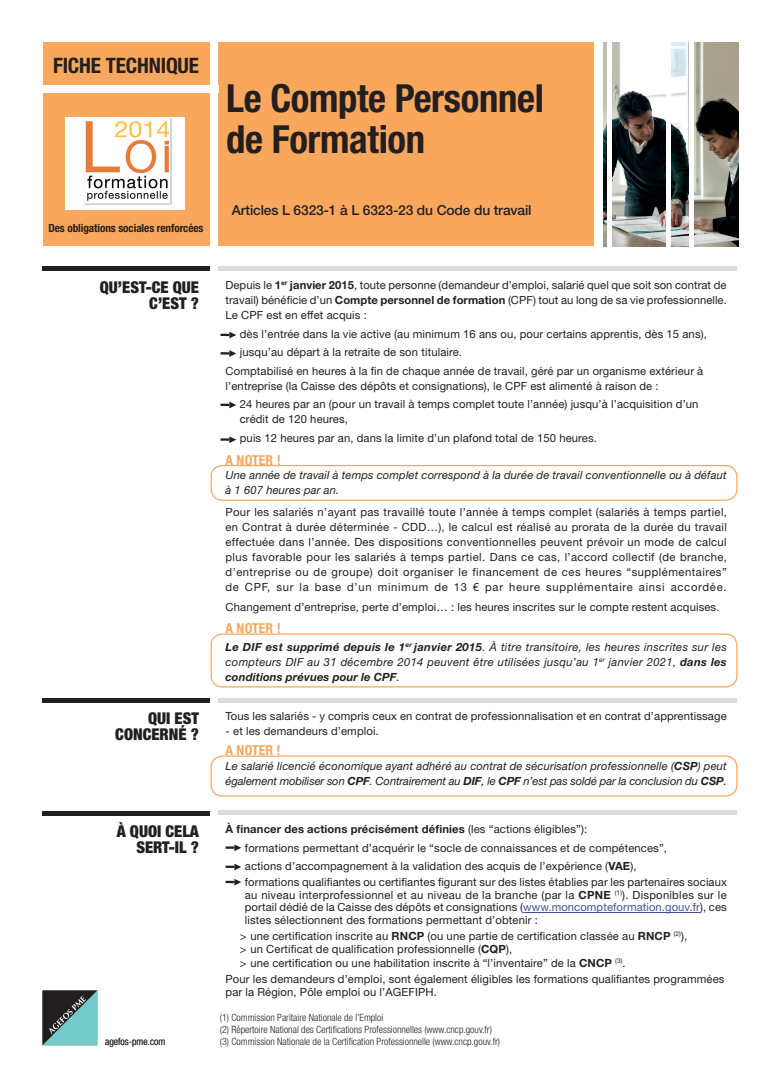
<style>
.page{position:relative;width:780px;height:1088px;background:#fff}
.page>*{position:absolute;margin:0;border:0;box-sizing:border-box;transform-origin:0 0}
.t1{font:700 condensed 38.75px/41.2px "Helvetica Neue LT Std";letter-spacing:-.01em;color:#231f20}
.t2{font:700 condensed 21.25px "Helvetica Neue LT Std";letter-spacing:-.01em;color:#231f20}
.TITRE-PARTIES{font:900 condensed 16.25px "Helvetica Neue LT Std";color:#231f20}
.t3{font:500 13.75px "Helvetica Neue LT Std";letter-spacing:-.01em;color:#231f20}
.TEXTE{font:700 condensed 13.75px "Helvetica Neue LT Std";letter-spacing:.01em;color:#f9a75d}
.TEXTE-TIRET{font:700 condensed 13.75px "Helvetica Neue LT Std";letter-spacing:.01em;color:#f9a75d}
.TEXTE-2{font:11.25px/15px "Helvetica Neue LT Std";letter-spacing:.01em;color:#231f20;text-align:justify}
.TEXTE-3{font:italic 11.25px/15px "Helvetica Neue LT Std";letter-spacing:.01em;color:#231f20}
.TEXTE-4{font:700 11.25px "Helvetica Neue LT Std";letter-spacing:.01em;color:#231f20}
.t4{font:700 condensed 11.25px "Helvetica Neue LT Std";letter-spacing:-.01em;color:#231f20}
.t5{font:300 condensed 10px/12px "Helvetica Neue LT Std";color:#231f20}
.s1{font-weight:700}
.s2{font-weight:400}
.s3{color:#4350a2}
</style>
<div class="page">
<div style="left:43px;top:43px;width:166px;height:203px;background:#f9a75d"></div>
<div style="left:218px;top:43px;width:376px;height:203px;background:#f9a75d"></div>
<img style="left:603px;top:43px;width:135px;height:203px">
<div style="left:688px;top:39px;width:5px;height:260px;background:#fff"></div>
<hr style="left:666px;top:39px;width:4px;height:260px;background:#fff">
<hr style="left:608px;top:39px;width:4px;height:260px;background:#fff">
<div style="left:0;top:85px;width:218px;height:8px;background:#fff"></div>
<img style="left:65px;top:117px;width:119px;height:92px">
<svg style="left:43px;top:990px;width:54px;height:55px"></svg>
<hr style="left:523px;top:912px;width:177px;height:1px;background:#4350a2">
<hr style="left:43px;top:267px;width:166px;height:4px;background:#231f20">
<hr style="left:218px;top:267px;width:519px;height:4px;background:#dbdee1">
<hr style="left:218px;top:698px;width:519px;height:4px;background:#dbdee1">
<hr style="left:218px;top:811px;width:519px;height:4px;background:#dbdee1">
<hr style="left:43px;top:698px;width:166px;height:4px;background:#231f20">
<div style="left:43px;top:811px;width:166px;height:5px;background:#231f20"></div>
<div style="left:210px;top:633px;width:527px;height:54px;border:1px solid #f9a75d;border-radius:11px"></div>
<div style="left:210px;top:465px;width:527px;height:36px;border:1px solid #f9a75d;border-radius:11px"></div>
<div style="left:210px;top:755px;width:527px;height:42px;border:1px solid #f9a75d;border-radius:11px"></div>
<svg style="left:220px;top:332px;width:16px;height:6px"></svg>
<svg style="left:220px;top:402px;width:16px;height:6px"></svg>
<svg style="left:220px;top:350px;width:16px;height:7px"></svg>
<svg style="left:220px;top:436px;width:16px;height:7px"></svg>
<svg style="left:225px;top:879px;width:16px;height:6px"></svg>
<svg style="left:225px;top:844px;width:16px;height:7px"></svg>
<svg style="left:225px;top:864px;width:16px;height:6px"></svg>
<h2 class="t2" style="left:53px;top:52px;width:147px">FICHE TECHNIQUE</h2>
<h1 class="t1" style="left:226px;top:77px;width:319px">Le Compte Personnel de Formation</h1>
<p class="t4" style="left:48px;top:221px;width:157px">Des obligations sociales renforcées</p>
<p class="t3" style="left:232px;top:202px;width:301px">Articles L 6323-1 à L 6323-23 du Code du travail</p>
<p class="TITRE-PARTIES" style="left:100px;top:277px;width:101px">QU’EST-CE QUE</p>
<p class="TITRE-PARTIES" style="left:149px;top:293px;width:51px">C’EST ?</p>
<p class="TEXTE-2" style="left:225px;top:277px;width:502px">Depuis le <span class="s1">1</span><sup>er</sup> <span class="s1">janvier 2015</span>, toute personne (demandeur d’emploi, salarié quel que soit son contrat de travail) bénéficie d’un <span class="s1">Compte personnel de formation</span> (CPF) tout au long de sa vie professionnelle.<br>Le CPF est en effet acquis :</p>
<p class="TEXTE-2" style="left:240px;top:326px;width:468px">dès l’entrée dans la vie active (au minimum 16 ans ou, pour certains apprentis, dès 15 ans),</p>
<p class="TEXTE-2" style="left:240px;top:345px;width:224px">jusqu’au départ à la retraite de son titulaire.</p>
<p class="TEXTE-2" style="left:225px;top:363px;width:479px">Comptabilisé en heures à la fin de chaque année de travail, géré par un organisme extérieur à l’entreprise (la Caisse des dépôts et consignations), le CPF est alimenté à raison de :</p>
<p class="TEXTE-2" style="left:240px;top:397px;width:460px">24 heures par an (pour un travail à temps complet toute l’année) jusqu’à l’acquisition d’un crédit de 120 heures,</p>
<p class="TEXTE-2" style="left:240px;top:430px;width:358px">puis 12 heures par an, dans la limite d’un plafond total de 150 heures.</p>
<p class="TEXTE" style="left:225px;top:452px;width:57px">A NOTER !</p>
<p class="TEXTE-3" style="left:225px;top:467px;width:502px">Une année de travail à temps complet correspond à la durée de travail conventionnelle ou à défaut à 1 607 heures par an.</p>
<p class="TEXTE-2" style="left:225px;top:505px;width:503px">Pour les salariés n’ayant pas travaillé toute l’année à temps complet (salariés à temps partiel, en Contrat à durée déterminée - CDD…), le calcul est réalisé au prorata de la durée du travail effectuée dans l’année. Des dispositions conventionnelles peuvent prévoir un mode de calcul plus favorable pour les salariés à temps partiel. Dans ce cas, l’accord collectif (de branche, d’entreprise ou de groupe) doit organiser le financement de ces heures “supplémentaires” de CPF, sur la base d’un minimum de 13 € par heure supplémentaire ainsi accordée.</p>
<p class="TEXTE-2" style="left:225px;top:600px;width:495px">Changement d’entreprise, perte d’emploi… : les heures inscrites sur le compte restent acquises.</p>
<p class="TEXTE" style="left:225px;top:620px;width:57px">A NOTER !</p>
<p class="TEXTE-3" style="left:225px;top:639px;width:502px;text-align:justify"><span class="s1">Le DIF est supprimé depuis le 1</span><sup>er</sup> <span class="s1">janvier 2015</span>. À titre transitoire, les heures inscrites sur les compteurs DIF au 31 décembre 2014 peuvent être utilisées jusqu’au 1<sup>er</sup> janvier 2021, <span class="s1">dans les conditions prévues pour le CPF</span>.</p>
<p class="TITRE-PARTIES" style="left:148px;top:708px;width:52px">QUI EST</p>
<p class="TITRE-PARTIES" style="left:115px;top:724px;width:85px">CONCERNÉ ?</p>
<p class="TEXTE-2" style="left:225px;top:709px;width:502px">Tous les salariés - y compris ceux en contrat de professionnalisation et en contrat d’apprentissage</p>
<p class="TEXTE-2" style="left:225px;top:724px;width:155px">- et les demandeurs d’emploi.</p>
<p class="TEXTE-TIRET" style="left:225px;top:742px;width:57px">A NOTER !</p>
<p class="TEXTE-3" style="left:225px;top:759px;width:502px">Le salarié licencié économique ayant adhéré au contrat de sécurisation professionnelle (<span class="s1">CSP</span>) peut également mobiliser son <span class="s1">CPF</span>. Contrairement au <span class="s1">DIF</span>, le <span class="s1">CPF</span> n’est pas soldé par la conclusion du <span class="s1">CSP</span>.</p>
<p class="TITRE-PARTIES" style="left:117px;top:821px;width:84px">À QUOI CELA</p>
<p class="TITRE-PARTIES" style="left:136px;top:837px;width:64px">SERT-IL ?</p>
<p class="TEXTE-4" style="left:225px;top:822px;width:363px">À financer des actions précisément définies <span class="s2">(les “actions éligibles”):</span></p>
<p class="TEXTE-2" style="left:245px;top:840px;width:423px">formations permettant d’acquérir le “socle de connaissances et de compétences”,</p>
<p class="TEXTE-2" style="left:245px;top:859px;width:393px">actions d’accompagnement à la validation des acquis de l’expérience (<span class="s1">VAE</span>),</p>
<p class="TEXTE-2" style="left:245px;top:876px;width:483px;line-height:12.5px">formations qualifiantes ou certifiantes figurant sur des listes établies par les partenaires sociaux au niveau interprofessionnel et au niveau de la branche (par la <span class="s1">CPNE</span> <sup>(1)</sup>). Disponibles sur le portail dédié de la Caisse des dépôts et consignations (<span class="s3">www.moncompteformation.gouv.fr</span>), ces listes sélectionnent des formations permettant d’obtenir :</p>
<p class="TEXTE-2" style="left:240px;top:928px;width:449px">&gt; une certification inscrite au <span class="s1">RNCP</span> (ou une partie de certification classée au <span class="s1">RNCP</span> <sup>(2)</sup>),</p>
<p class="TEXTE-2" style="left:240px;top:942px;width:274px">&gt; un Certificat de qualification professionnelle (<span class="s1">CQP</span>),</p>
<p class="TEXTE-2" style="left:240px;top:955px;width:387px">&gt; une certification ou une habilitation inscrite à “l’inventaire” de la <span class="s1">CNCP</span> <sup>(3)</sup>.</p>
<p class="TEXTE-2" style="left:225px;top:972px;width:500px;line-height:12.5px">Pour les demandeurs d’emploi, sont également éligibles les formations qualifiantes programmées par la Région, Pôle emploi ou l’AGEFIPH.</p>
<p class="t5" style="left:105px;top:1036px;width:62px">agefos-pme.com</p>
<p class="t5" style="left:220px;top:1012px;width:282px">(1) Commission Paritaire Nationale de l’Emploi<br>(2) Répertoire National des Certifications Professionnelles (www.cncp.gouv.fr) (3) Commission Nationale de la Certification Professionnelle (www.cncp.gouv.fr)</p>
</div>
